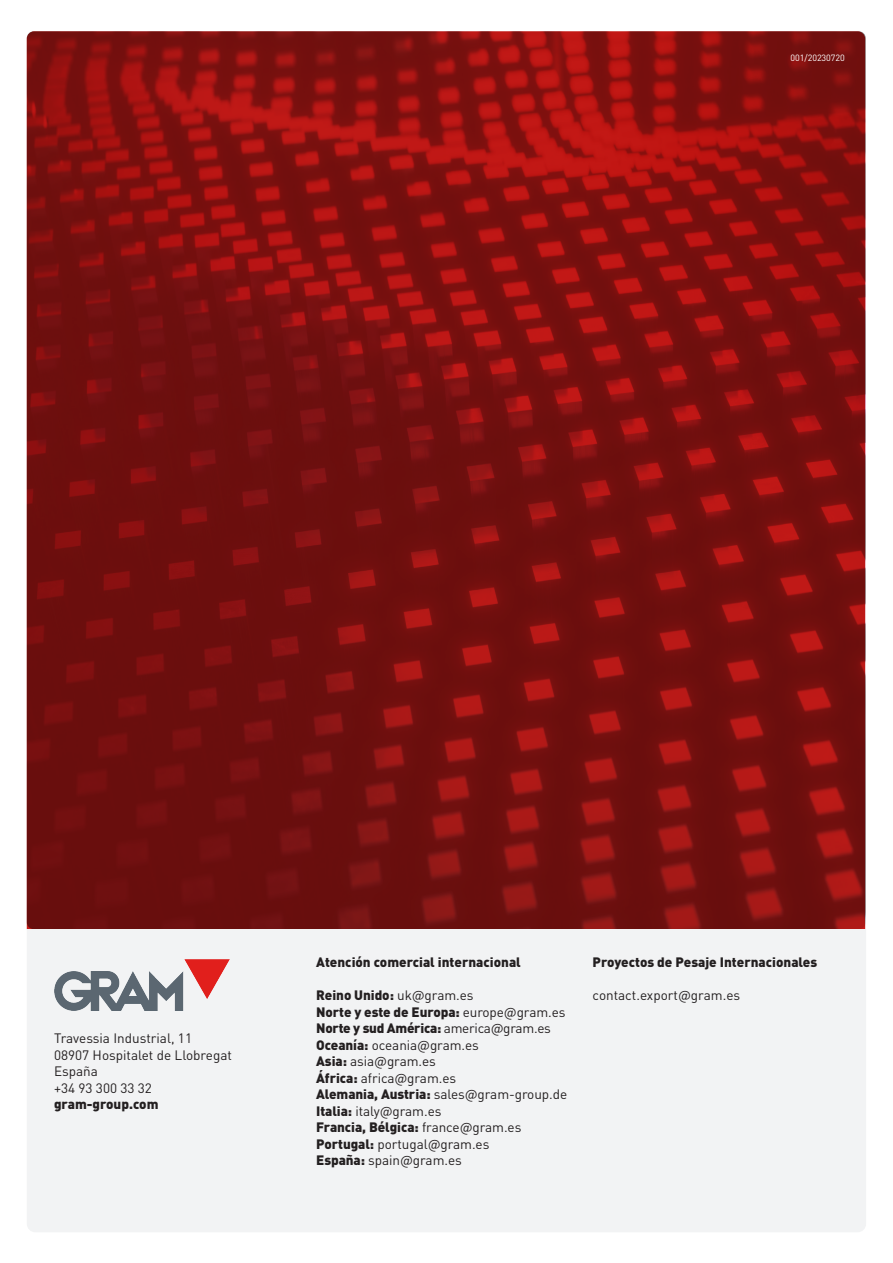
<style>
.page{position:relative;width:893px;height:1263px;background:#fff}
.page>*{position:absolute;margin:0;border:0;box-sizing:border-box;transform-origin:0 0}
.Funciones{font:13.5px "DIN Pro";letter-spacing:-.005em;color:#231f20}
.Funciones-2{font:900 13.5px "DIN Pro";letter-spacing:-.005em;color:#231f20}
.Funciones-3{font:9px "DIN Pro";letter-spacing:-.005em;color:#fff}
.s1{font-weight:400}
.s2{font-weight:900}
</style>
<div class="page">
<img style="left:27px;top:31px;width:839px;height:898px">
<div style="left:27px;top:929px;width:839px;height:303px;background:#f2f3f4"></div>
<img style="left:55px;top:959px;width:175px;height:51px">
<p class="Funciones-3" style="left:791px;top:52px;width:56px">001/20230720</p>
<p class="Funciones" style="left:54px;top:1029px;width:140px">Travessia Industrial, 11</p>
<p class="Funciones" style="left:54px;top:1045px;width:179px">08907 Hospitalet de Llobregat</p>
<p class="Funciones" style="left:54px;top:1062px;width:45px">España</p>
<p class="Funciones" style="left:54px;top:1078px;width:100px">+34 93 300 33 32</p>
<p class="Funciones-2" style="left:54px;top:1095px;width:106px">gram-group.com</p>
<p class="Funciones-2" style="left:316px;top:953px;width:206px">Atención comercial internacional</p>
<p class="Funciones-2" style="left:316px;top:986px;width:159px">Reino Unido: <span class="s1">uk@gram.es</span></p>
<p class="Funciones-2" style="left:316px;top:1003px;width:251px">Norte y este de Europa: <span class="s1">europe@gram.es</span></p>
<p class="Funciones-2" style="left:316px;top:1019px;width:236px">Norte y sud América: <span class="s1">america@gram.es</span></p>
<p class="Funciones" style="left:316px;top:1036px;width:164px"><span class="s2">Oceanía:</span> oceania@gram.es</p>
<p class="Funciones" style="left:316px;top:1052px;width:121px"><span class="s2">Asia:</span> asia@gram.es</p>
<p class="Funciones" style="left:316px;top:1069px;width:141px"><span class="s2">África:</span> africa@gram.es</p>
<p class="Funciones" style="left:316px;top:1085px;width:252px"><span class="s2">Alemania, Austria:</span> sales@gram-group.de</p>
<p class="Funciones" style="left:316px;top:1102px;width:127px"><span class="s2">Italia:</span> italy@gram.es</p>
<p class="Funciones-2" style="left:316px;top:1118px;width:207px">Francia, Bélgica: <span class="s1">france@gram.es</span></p>
<p class="Funciones" style="left:316px;top:1135px;width:175px"><span class="s2">Portugal:</span> portugal@gram.es</p>
<p class="Funciones" style="left:316px;top:1151px;width:147px"><span class="s2">España:</span> spain@gram.es</p>
<p class="Funciones-2" style="left:593px;top:953px;width:226px">Proyectos de Pesaje Internacionales</p>
<p class="Funciones" style="left:593px;top:986px;width:149px">contact.export@gram.es</p>
</div>
